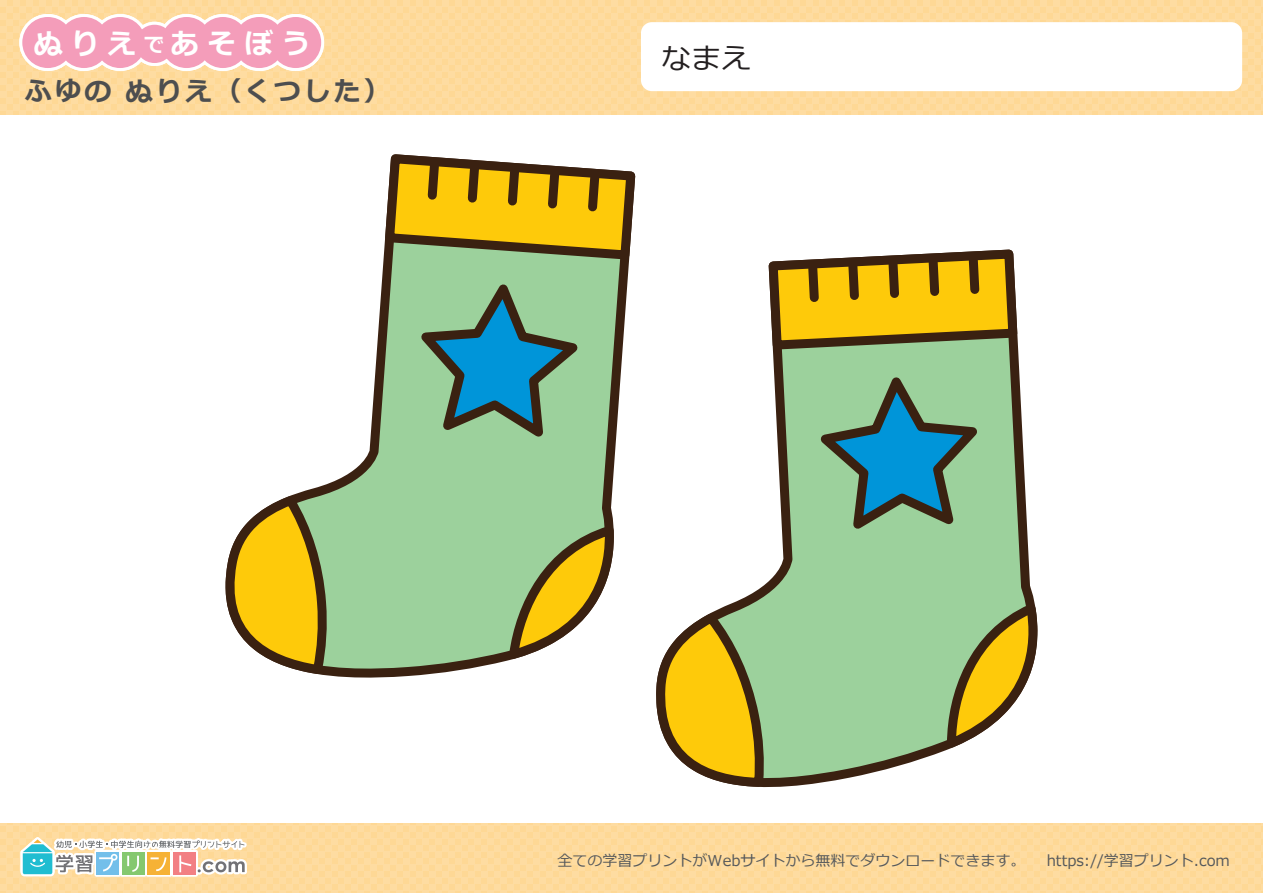
<style>
.page{position:relative;width:1263px;height:893px;background:#fff}
.page>*{position:absolute;margin:0;border:0;box-sizing:border-box;transform-origin:0 0}
.t1{font:30px "Meiryo";color:#231f20}
.t2{font:700 28.65px "Meiryo";letter-spacing:.3em;color:#fff}
.t3{font:700 27px "Meiryo";letter-spacing:.1em;color:#4d4e4f}
.t4{font:15px "Meiryo";color:#56595b}
.s1{font-size:20.7px}
</style>
<div class="page">
<div style="left:0;top:0;width:1263px;height:114px;background:#fedca1"></div>
<div style="left:641px;top:22px;width:601px;height:69px;background:#fff;border-radius:11px"></div>
<div style="left:132px;top:22px;width:45px;height:44px;border:6px solid #fff;border-radius:50%"></div>
<div style="left:267px;top:14px;width:57px;height:57px;border:6px solid #fff;border-radius:50%"></div>
<div style="left:158px;top:14px;width:57px;height:57px;border:6px solid #fff;border-radius:50%"></div>
<div style="left:194px;top:14px;width:57px;height:57px;border:6px solid #fff;border-radius:50%"></div>
<div style="left:231px;top:14px;width:57px;height:57px;border:6px solid #fff;border-radius:50%"></div>
<div style="left:92px;top:14px;width:57px;height:57px;border:6px solid #fff;border-radius:50%"></div>
<div style="left:19px;top:14px;width:57px;height:57px;border:6px solid #fff;border-radius:50%"></div>
<div style="left:55px;top:14px;width:57px;height:57px;border:6px solid #fff;border-radius:50%"></div>
<div style="left:135px;top:25px;width:39px;height:38px;background:#f49dba;border-radius:50%"></div>
<div style="left:270px;top:17px;width:51px;height:51px;background:#f49dba;border-radius:50%"></div>
<div style="left:161px;top:17px;width:51px;height:51px;background:#f49dba;border-radius:50%"></div>
<div style="left:197px;top:17px;width:51px;height:51px;background:#f49dba;border-radius:50%"></div>
<div style="left:234px;top:17px;width:51px;height:51px;background:#f49dba;border-radius:50%"></div>
<div style="left:95px;top:17px;width:51px;height:51px;background:#f49dba;border-radius:50%"></div>
<div style="left:22px;top:17px;width:51px;height:51px;background:#f49dba;border-radius:50%"></div>
<div style="left:58px;top:17px;width:51px;height:51px;background:#f49dba;border-radius:50%"></div>
<div style="left:0;top:824px;width:1263px;height:69px;background:#fedca1"></div>
<svg style="left:11px;top:823px;width:239px;height:56px"></svg>
<svg style="left:645px;top:354px;width:436px;height:539px"></svg>
<svg style="left:768px;top:249px;width:251px;height:105px;background:#be9f2d"></svg>
<svg style="left:940px;top:596px;width:98px;height:159px"></svg>
<svg style="left:648px;top:605px;width:119px;height:187px"></svg>
<svg style="left:806px;top:370px;width:185px;height:171px;background:#6dab94"></svg>
<svg style="left:315px;top:265px;width:332px;height:490px"></svg>
<svg style="left:383px;top:154px;width:253px;height:111px;background:#bea336"></svg>
<svg style="left:503px;top:519px;width:115px;height:146px"></svg>
<svg style="left:225px;top:488px;width:102px;height:192px"></svg>
<svg style="left:407px;top:277px;width:186px;height:172px;background:#6dab95"></svg>
<h2 class="t2" style="left:34px;top:23px;width:278px">ぬりえ<span class="s1">で</span>あそぼう</h2>
<h3 class="t3" style="left:25px;top:72px;width:367px">ふゆの ぬりえ（くつした）</h3>
<h1 class="t1" style="left:661px;top:38px;width:91px">なまえ</h1>
<p class="t4" style="left:558px;top:850px;width:469px">全ての学習プリントがWebサイトから無料でダウンロードできます。</p>
<p class="t4" style="left:1047px;top:850px;width:185px">https://学習プリント.com</p>
</div>
